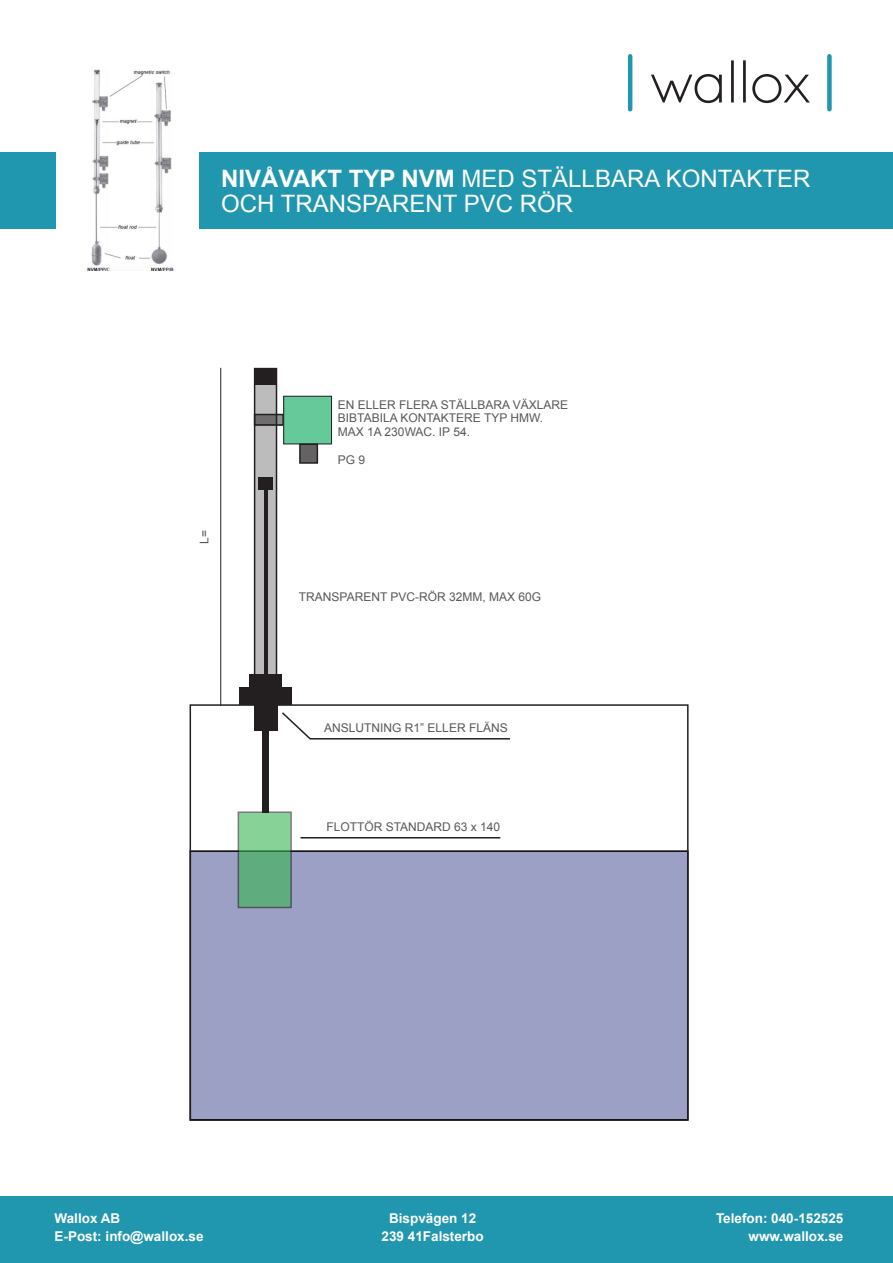
<style>
.page{position:relative;width:893px;height:1263px;background:#fff}
.page>*{position:absolute;margin:0;border:0;box-sizing:border-box;transform-origin:0 0}
.t1{font:24px "Arial";color:#fff}
.t2{font:700 13.5px "Arial";color:#fff}
.t3{font:12px "Arial";color:#57585a}
.s1{font-weight:700}
</style>
<div class="page">
<div style="left:0;top:1196px;width:893px;height:67px;background:#2196af"></div>
<div style="left:0;top:152px;width:55px;height:76px;background:#2196af"></div>
<div style="left:190px;top:850px;width:499px;height:270px;background:#9ba0c4;border:2px solid #000001"></div>
<div style="left:249px;top:674px;width:33px;height:15px;background:#231f20"></div>
<div style="left:254px;top:705px;width:23px;height:26px;background:#231f20"></div>
<div style="left:262px;top:731px;width:7px;height:81px;background:#231f20"></div>
<div style="left:239px;top:688px;width:53px;height:17px;background:#231f20"></div>
<svg style="left:241px;top:814px;width:48px;height:91px;background:#6dba86"></svg>
<div style="left:254px;top:368px;width:23px;height:308px;border:2px solid #231f20"></div>
<div style="left:254px;top:369px;width:22px;height:15px;background:#231f20"></div>
<svg style="left:255px;top:384px;width:21px;height:291px;background:#9e9d9d"></svg>
<div style="left:254px;top:414px;width:30px;height:12px;border:2px solid #231f20"></div>
<div style="left:284px;top:396px;width:48px;height:48px;background:#65c999"></div>
<div style="left:283px;top:396px;width:49px;height:48px;border:1px solid #231f20"></div>
<svg style="left:255px;top:414px;width:28px;height:11px"></svg>
<div style="left:190px;top:704px;width:499px;height:417px;border:2px solid #231f20"></div>
<div style="left:299px;top:443px;width:19px;height:21px;border:2px solid #231f20"></div>
<div style="left:300px;top:444px;width:17px;height:19px;background:#656263"></div>
<hr style="left:300px;top:837px;width:200px;height:1px;background:#231f20">
<svg style="left:282px;top:712px;width:228px;height:28px"></svg>
<hr style="left:220px;top:368px;width:1px;height:338px;background:#231f20">
<img style="left:87px;top:69px;width:87px;height:201px">
<div style="left:200px;top:152px;width:693px;height:76px;background:#2196af"></div>
<svg style="left:651px;top:60px;width:159px;height:43px"></svg>
<div style="left:827px;top:56px;width:5px;height:53px;background:#2196af"></div>
<hr style="left:628px;top:56px;width:4px;height:53px;background:#2196af">
<p class="t1" style="left:221px;top:162px;width:591px"><span class="s1">NIVÅVAKT TYP NVM</span> MED STÄLLBARA KONTAKTER</p>
<p class="t1" style="left:221px;top:188px;width:354px">OCH TRANSPARENT PVC RÖR</p>
<p class="t3" style="left:197px;top:544px;width:15px;rotate:-90deg">L=</p>
<p class="t3" style="left:338px;top:397px;width:232px">EN ELLER FLERA STÄLLBARA VÄXLARE</p>
<p class="t3" style="left:338px;top:410px;width:207px">BIBTABILA KONTAKTERE TYP HMW.</p>
<p class="t3" style="left:338px;top:424px;width:134px">MAX 1A 230WAC. IP 54.</p>
<p class="t3" style="left:338px;top:452px;width:29px">PG 9</p>
<p class="t3" style="left:299px;top:589px;width:244px">TRANSPARENT PVC-RÖR 32MM, MAX 60G</p>
<p class="t3" style="left:324px;top:720px;width:185px">ANSLUTNING R1” ELLER FLÄNS</p>
<p class="t3" style="left:326px;top:819px;width:175px">FLOTTÖR STANDARD 63 x 140</p>
<p class="t2" style="left:55px;top:1209px;width:67px">Wallox AB</p>
<p class="t2" style="left:55px;top:1227px;width:150px">E-Post: info@wallox.se</p>
<p class="t2" style="left:389px;top:1209px;width:89px">Bispvägen 12</p>
<p class="t2" style="left:382px;top:1227px;width:104px">239 41Falsterbo</p>
<p class="t2" style="left:716px;top:1209px;width:129px">Telefon: 040-152525</p>
<p class="t2" style="left:749px;top:1227px;width:96px">www.wallox.se</p>
</div>
